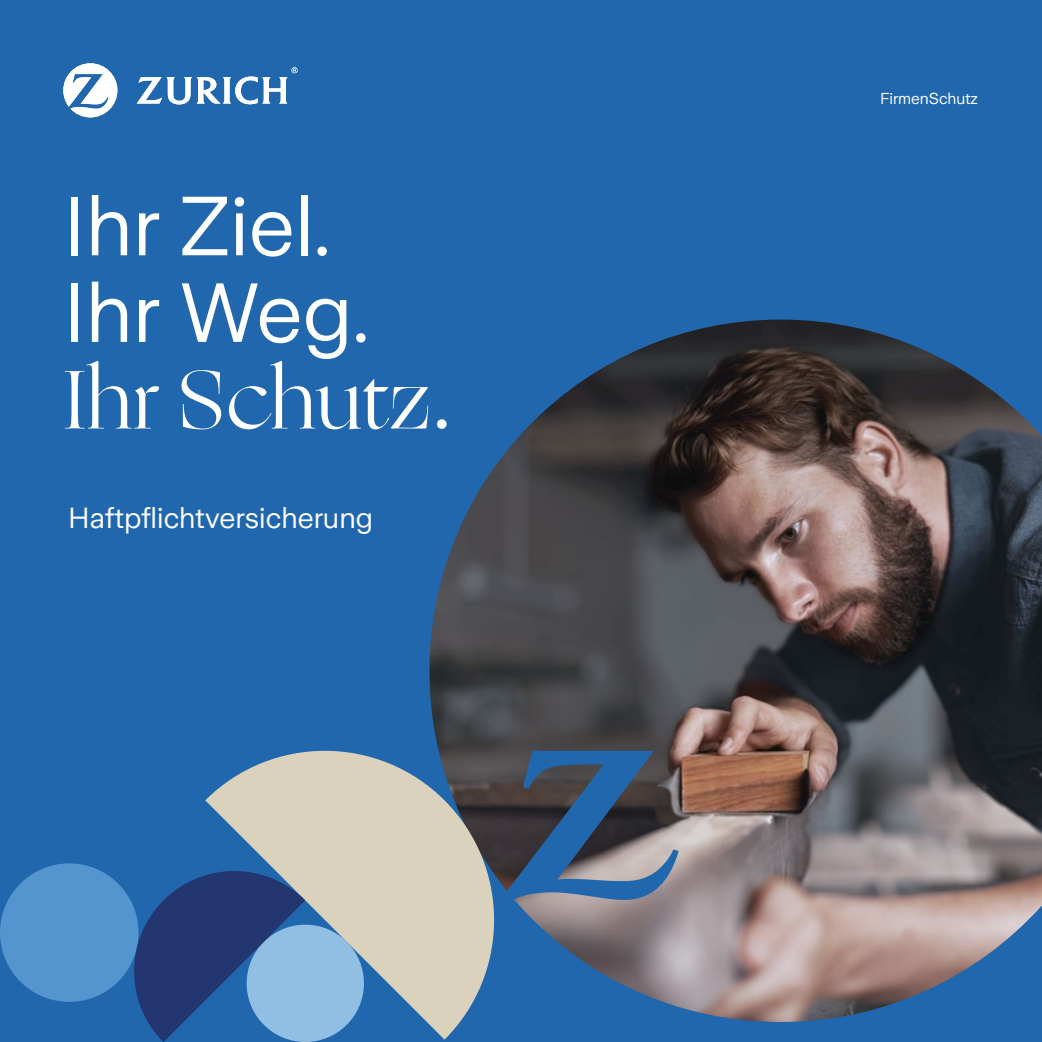
<style>
.page{position:relative;width:1042px;height:1042px;background:#2167ae}
.page>*{position:absolute;margin:0;border:0;box-sizing:border-box;transform-origin:0 0}
.t1{font:83.12px/86.6px "Zurich Sans";color:#fff}
.t2{font:83.12px "Ogg";color:#fff}
.t3{font:28.88px "Zurich Sans";color:#fff}
.t4{font:15.75px "Zurich Sans";color:#fff}
</style>
<div class="page">
<img style="left:429px;top:319px;width:613px;height:703px">
<svg style="left:63px;top:63px;width:54px;height:54px"></svg>
<svg style="left:137px;top:67px;width:160px;height:37px"></svg>
<div style="left:0;top:863px;width:138px;height:139px;background:#5495cf;border-radius:50%"></div>
<svg style="left:205px;top:734px;width:305px;height:305px;fill:#dad2bd"></svg>
<svg style="left:124px;top:861px;width:181px;height:181px"></svg>
<svg style="left:507px;top:751px;width:171px;height:149px"></svg>
<h1 class="t1" style="left:63px;top:185px;width:308px">Ihr Ziel.<br>Ihr Weg.</h1>
<h1 class="t2" style="left:63px;top:345px;width:391px">Ihr Schutz.</h1>
<p class="t3" style="left:68px;top:502px;width:306px">Haftpflichtversicherung</p>
<p class="t4" style="left:880px;top:90px;width:99px">FirmenSchutz</p>
</div>
